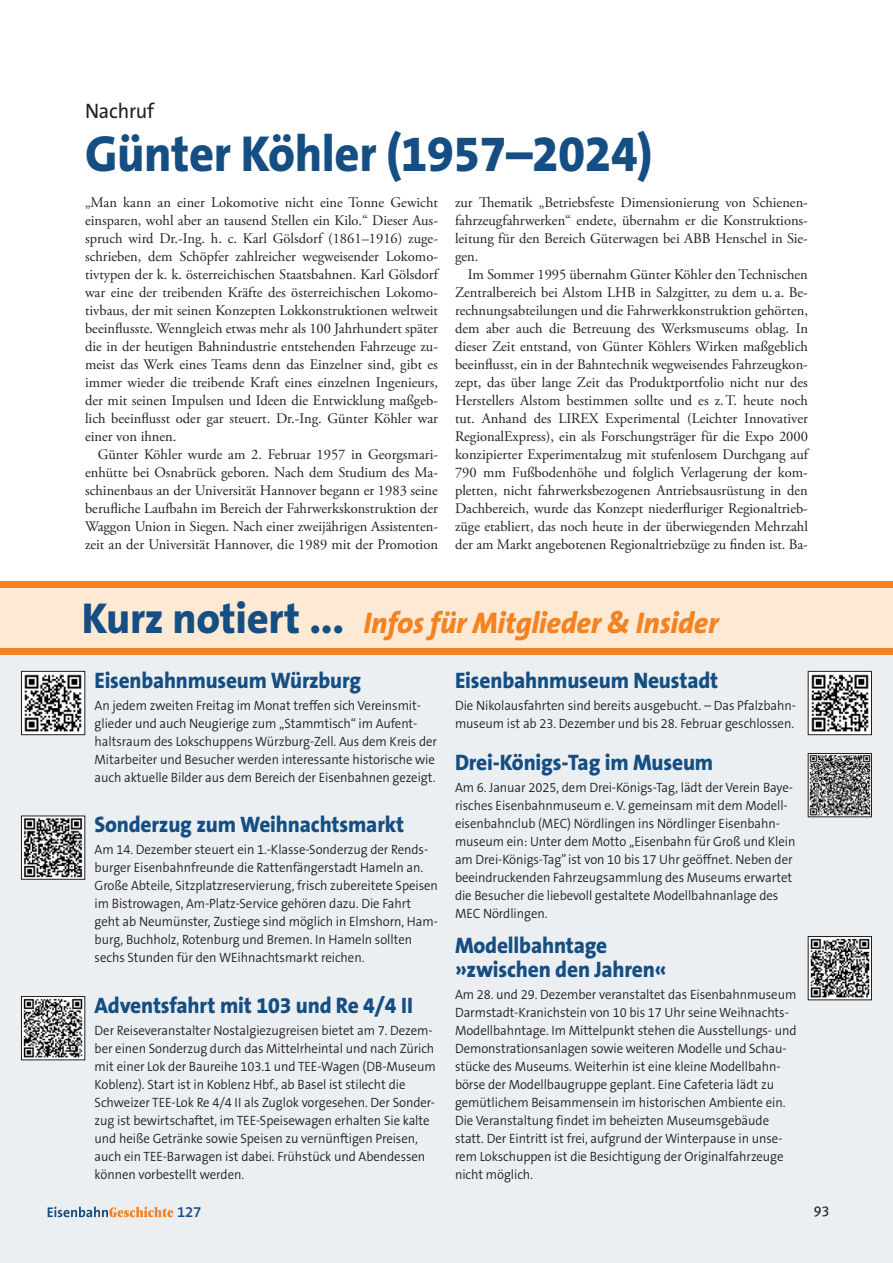
<style>
.page{position:relative;width:893px;height:1263px;background:#fff}
.page>*{position:absolute;margin:0;border:0;box-sizing:border-box;transform-origin:0 0}
.HL_Forum{font:800 51px "The Sans B8";letter-spacing:-.01em;color:#144e82;scale:.95 1}
.t1{font:italic 800 30px "The Sans B8";letter-spacing:-.01em;color:#f58220}
.HL_Forum_klein_2{font:800 22.5px/24px "The Sans B8";letter-spacing:-.01em;color:#144e82;scale:.95 1}
.HL_Forum_klein_2-2{font:800 22.5px "The Sans B8";letter-spacing:-.01em;color:#144e82;scale:.94 1}
.Vorspann_Forum_klein{font:21px "The Sans B5 Plain";letter-spacing:-.01em;color:#231f20;scale:.95 1}
.t2{font:600 15px "The Sans B6";color:#144e82}
.FT{font:14.7px/18px "Adobe Garamond Pro";color:#231f20;text-align:justify}
.FT_ohne_Einzug{font:14.7px/18px "Adobe Garamond Pro";color:#231f20;text-align:justify}
.t3{font:14.25px "Meta Pro";color:#231f20}
.Kurz_notiert_FT{font:300 13.5px/18px "The Sans B4";letter-spacing:-.005em;color:#231f20;scale:.95 1}
.s1{font-style:normal;font-size:43.5px;color:#144e82}
</style>
<div class="page">
<div style="left:0;top:593px;width:893px;height:670px;background:#eceff2"></div>
<img style="left:23px;top:673px;width:60px;height:60px">
<div style="left:21px;top:671px;width:64px;height:64px;border:1px solid #231f20"></div>
<img style="left:23px;top:818px;width:60px;height:59px">
<img style="left:23px;top:998px;width:60px;height:60px">
<div style="left:21px;top:996px;width:64px;height:64px;border:1px solid #231f20"></div>
<img style="left:810px;top:673px;width:60px;height:60px">
<div style="left:808px;top:671px;width:64px;height:64px;border:1px solid #231f20"></div>
<img style="left:810px;top:755px;width:60px;height:60px">
<div style="left:808px;top:753px;width:64px;height:64px;border:1px solid #231f20"></div>
<img style="left:810px;top:938px;width:60px;height:60px">
<div style="left:808px;top:936px;width:64px;height:64px;border:1px solid #231f20"></div>
<div style="left:0;top:584px;width:893px;height:66px;background:#fee9d5"></div>
<div style="left:0;top:581px;width:893px;height:6px;background:#f58220"></div>
<div style="left:0;top:648px;width:893px;height:6px;background:#f58220"></div>
<svg style="left:48px;top:1207px;width:125px;height:10px"></svg>
<p class="Vorspann_Forum_klein" style="left:85px;top:100px;width:74px">Nachruf</p>
<p class="HL_Forum" style="left:85px;top:127px;width:599px">Günter Köhler (1957–2024)</p>
<p class="FT" style="left:455px;top:194px;width:354px">zur Thematik „Betriebsfeste Dimensionierung von Schienen&shy;fahrzeugfahrwerken“ endete, übernahm er die Konstruktions&shy;leitung für den Bereich Güterwagen bei ABB Henschel in Sie&shy;gen.</p>
<p class="FT" style="left:455px;top:266px;width:354px;text-indent:13px">Im Sommer 1995 übernahm Günter Köhler den Technischen Zentralbereich bei Alstom LHB in Salzgitter, zu dem u. a. Be&shy;rechnungsabteilungen und die Fahrwerkkonstruktion gehörten, dem aber auch die Betreuung des Werksmuseums oblag. In dieser Zeit entstand, von Günter Köhlers Wirken maßgeblich beeinflusst, ein in der Bahntechnik wegweisendes Fahrzeugkon&shy;zept, das über lange Zeit das Produktportfolio nicht nur des Herstellers Alstom bestimmen sollte und es z.T. heute noch tut. Anhand des LIREX Experimental (Leichter Innovativer RegionalExpress), ein als Forschungsträger für die Expo 2000 konzipierter Experimentalzug mit stufenlosem Durchgang auf 790 mm Fußbodenhöhe und folglich Verlagerung der kom&shy;pletten, nicht fahrwerksbezogenen Antriebsausrüstung in den Dachbereich, wurde das Konzept niederfluriger Regionaltrieb&shy;züge etabliert, das noch heute in der überwiegenden Mehrzahl der am Markt angebotenen Regionaltriebzüge zu finden ist. Ba-</p>
<p class="FT_ohne_Einzug" style="left:85px;top:194px;width:354px">„Man kann an einer Lokomotive nicht eine Tonne Gewicht einsparen, wohl aber an tausend Stellen ein Kilo.“ Dieser Aus&shy;spruch wird Dr.-Ing. h. c. Karl Gölsdorf (1861–1916) zuge&shy;schrieben, dem Schöpfer zahlreicher wegweisender Lokomo&shy;tivtypen der k. k. österreichischen Staatsbahnen. Karl Gölsdorf war eine der treibenden Kräfte des österreichischen Lokomo&shy;tivbaus, der mit seinen Konzepten Lokkonstruktionen weltweit beeinflusste. Wenngleich etwas mehr als 100 Jahrhundert später die in der heutigen Bahnindustrie entstehenden Fahrzeuge zu&shy;meist das Werk eines Teams denn das Einzelner sind, gibt es immer wieder die treibende Kraft eines einzelnen Ingenieurs, der mit seinen Impulsen und Ideen die Entwicklung maßgeb&shy;lich beeinflusst oder gar steuert. Dr.-Ing. Günter Köhler war einer von ihnen.</p>
<p class="FT" style="left:85px;top:446px;width:354px;text-indent:13px">Günter Köhler wurde am 2. Februar 1957 in Georgsmari&shy;enhütte bei Osnabrück geboren. Nach dem Studium des Ma&shy;schinenbaus an der Universität Hannover begann er 1983 seine berufliche Laufbahn im Bereich der Fahrwerkskonstruktion der Waggon Union in Siegen. Nach einer zweijährigen Assistenten&shy;zeit an der Universität Hannover, die 1989 mit der Promotion</p>
<p class="t1" style="left:82px;top:607px;width:638px"><span class="s1">Kurz notiert ...</span> Infos für Mitglieder &amp; Insider</p>
<p class="HL_Forum_klein_2-2" style="left:95px;top:668px;width:285px">Eisenbahnmuseum Würzburg</p>
<p class="Kurz_notiert_FT" style="left:95px;top:697px;width:362px">An jedem zweiten Freitag im Monat treffen sich Vereinsmit&shy;glieder und auch Neugierige zum „Stammtisch“ im Aufent&shy;haltsraum des Lokschuppens Würzburg-Zell. Aus dem Kreis der Mitarbeiter und Besucher werden interessante historische wie auch aktuelle Bilder aus dem Bereich der Eisenbahnen gezeigt.</p>
<p class="HL_Forum_klein_2" style="left:95px;top:813px;width:327px">Sonderzug zum Weihnachtsmarkt</p>
<p class="Kurz_notiert_FT" style="left:95px;top:841px;width:363px">Am 14. Dezember steuert ein 1.-Klasse-Sonderzug der Rends&shy;burger Eisenbahnfreunde die Rattenfängerstadt Hameln an.<br>Große Abteile, Sitzplatzreservierung, frisch zubereitete Speisen im Bistrowagen, Am-Platz-Service gehören dazu. Die Fahrt geht ab Neumünster, Zustiege sind möglich in Elmshorn, Ham&shy;burg, Buchholz, Rotenburg und Bremen. In Hameln sollten sechs Stunden für den WEihnachtsmarkt reichen.</p>
<p class="HL_Forum_klein_2" style="left:95px;top:994px;width:337px">Adventsfahrt mit 103 und Re 4/4 II</p>
<p class="Kurz_notiert_FT" style="left:95px;top:1022px;width:361px">Der Reiseveranstalter Nostalgiezugreisen bietet am 7. Dezem&shy;ber einen Sonderzug durch das Mittelrheintal und nach Zürich mit einer Lok der Baureihe 103.1 und TEE-Wagen (DB-Museum Koblenz). Start ist in Koblenz Hbf., ab Basel ist stilecht die Schweizer TEE-Lok Re 4/4 II als Zuglok vorgesehen. Der Sonder&shy;zug ist bewirtschaftet, im TEE-Speisewagen erhalten Sie kalte und heiße Getränke sowie Speisen zu vernünftigen Preisen, auch ein TEE-Barwagen ist dabei. Frühstück und Abendessen können vorbestellt werden.</p>
<p class="HL_Forum_klein_2" style="left:455px;top:669px;width:279px">Eisenbahnmuseum Neustadt</p>
<p class="Kurz_notiert_FT" style="left:455px;top:697px;width:361px">Die Nikolausfahrten sind bereits ausgebucht. – Das Pfalzbahn&shy;museum ist ab 23. Dezember und bis 28. Februar geschlossen.</p>
<p class="HL_Forum_klein_2" style="left:455px;top:751px;width:273px">Drei-Königs-Tag im Museum</p>
<p class="Kurz_notiert_FT" style="left:455px;top:779px;width:360px">Am 6. Januar 2025, dem Drei-Königs-Tag, lädt der Verein Baye&shy;risches Eisenbahnmuseum e. V. gemeinsam mit dem Modell&shy;eisenbahnclub (MEC) Nördlingen ins Nördlinger Eisenbahn&shy;museum ein: Unter dem Motto „Eisenbahn für Groß und Klein am Drei-Königs-Tag” ist von 10 bis 17 Uhr geöffnet. Neben der beeindruckenden Fahrzeugsammlung des Museums erwartet die Besucher die liebevoll gestaltete Modellbahnanlage des MEC Nördlingen.</p>
<p class="HL_Forum_klein_2" style="left:455px;top:934px;width:224px">Modellbahntage »zwischen den Jahren«</p>
<p class="Kurz_notiert_FT" style="left:455px;top:986px;width:361px">Am 28. und 29. Dezember veranstaltet das Eisenbahnmuseum Darmstadt-Kranichstein von 10 bis 17 Uhr seine Weihnachts-Modellbahntage. Im Mittelpunkt stehen die Ausstellungs- und Demonstrationsanlagen sowie weiteren Modelle und Schau&shy;stücke des Museums. Weiterhin ist eine kleine Modellbahn&shy;börse der Modellbaugruppe geplant. Eine Cafeteria lädt zu gemütlichem Beisammensein im historischen Ambiente ein.<br>Die Veranstaltung findet im beheizten Museumsgebäude statt. Der Eintritt ist frei, aufgrund der Winterpause in unse&shy;rem Lokschuppen ist die Besichtigung der Originalfahrzeuge nicht möglich.</p>
<p class="t2" style="left:177px;top:1203px;width:26px">127</p>
<p class="t3" style="left:814px;top:1200px;width:17px">93</p>
</div>
